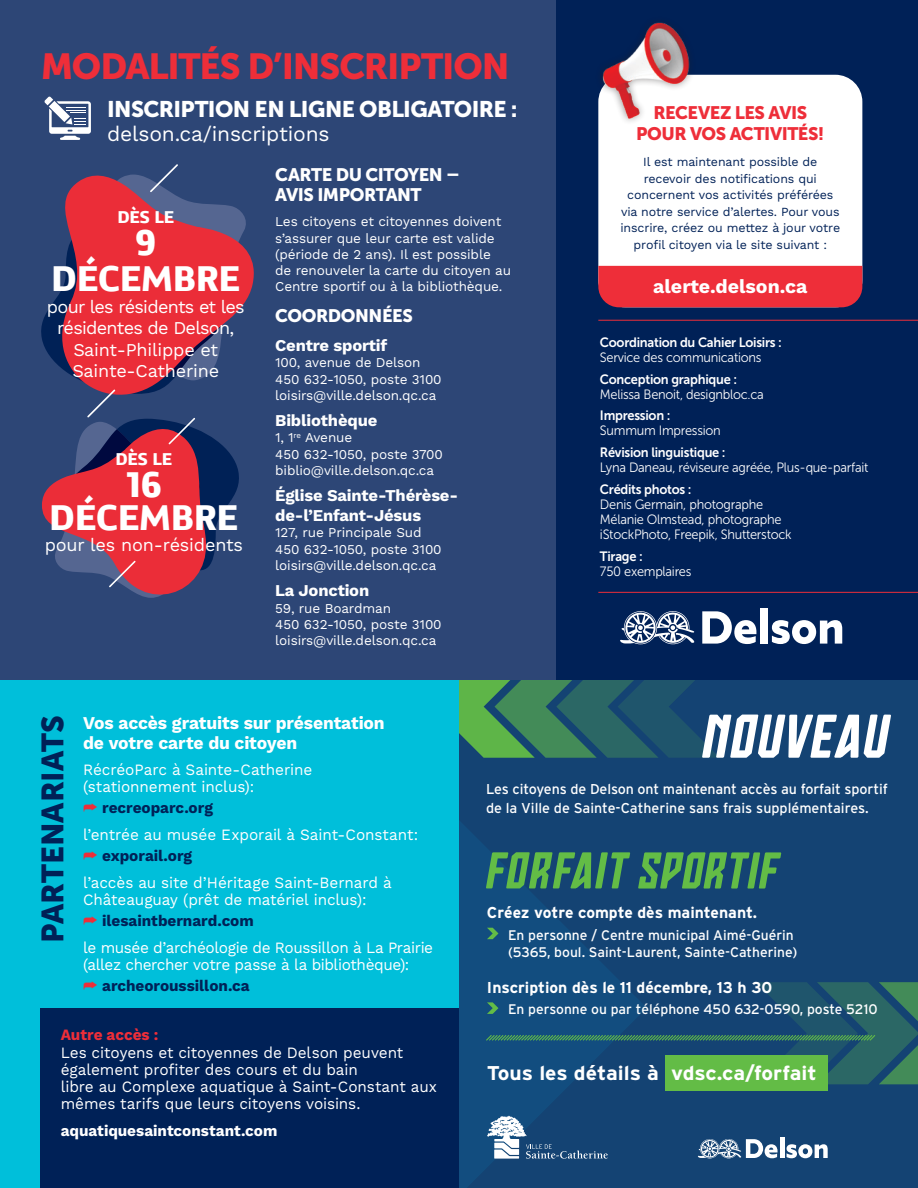
<style>
.page{position:relative;width:918px;height:1188px;background:#fff}
.page>*{position:absolute;margin:0;border:0;box-sizing:border-box;transform-origin:0 0}
.Activité_-_Titre{font:36px "Museo Sans 900";letter-spacing:-.035em;color:#ee2e39}
.t1{font:800 34.5px/33px "Kandin";letter-spacing:-.01em;color:#fff;text-align:center}
.Catégorie{font:30.6px "Museo Sans 900";color:#002157}
.Activité_-_Titre-2{font:30px "Museo Sans 300";color:#fff}
.Activité_-_Titre-3{font:22.5px "Museo Sans 900";letter-spacing:-.03em;color:#fff}
.t2{font:21px "Work Sans";letter-spacing:-.01em;color:#fff}
.t3{font:700 19.95px "Interstate";color:#fff;scale:1.06 1}
.t4{font:700 19.5px "Work Sans";color:#fff}
.t5{font:18px/21.6px "Work Sans";letter-spacing:-.04em;color:#fff;text-align:center}
.Activité_-_Description{font:700 18px/19.5px "Work Sans";letter-spacing:-.01em;color:#fff}
.Activité_-_Titre-4{font:18px/19.5px "Museo Sans 900";letter-spacing:-.025em;color:#fff}
.Activité_-_Titre-5{font:18px/21px "Museo Sans 900";letter-spacing:-.025em;color:#ee2e39;text-align:center}
.t6{font:18px "Work Sans";letter-spacing:-.02em;color:#fff}
.t7{font:700 16.5px/19.8px "Work Sans";letter-spacing:-.01em;color:#fff}
.t8{font:800 16.5px "Kandin";letter-spacing:-.01em;color:#fff}
.Activité_-_Description-2{font:15.75px/17.2px "Work Sans";letter-spacing:-.01em;color:#fff}
.t9{font:700 15.75px "Interstate";color:#fff}
.Activité_-_Description-3{font:700 15.75px "Work Sans";letter-spacing:-.005em;color:#002157}
.Activité_-_Description-4{font:700 15.75px "Work Sans";letter-spacing:-.005em;color:#fff}
.t10{font:14.25px/19.5px "Interstate";letter-spacing:-.01em;color:#fff}
.t11{font:13.8px/16.6px "Interstate";color:#fff}
.t12{font:13.5px/16.2px "Work Sans";letter-spacing:-.01em;color:#fff}
.t13{font:13.5px/15px "Museo Sans 300";letter-spacing:-.02em;color:#fff;scale:.95 1}
.t14{font:13.5px/15px "Museo Sans 700";letter-spacing:-.02em;color:#fff;scale:.95 1}
.t15{font:12.3px/16.5px "Work Sans";letter-spacing:-.01em;color:#002157;text-align:center}
.s1{font-family:"Museo Sans 300"}
.s2{font-family:"Museo Sans 700"}
.s3{color:#ee2e39}
.s4{font-weight:700;color:#002157}
.s5{font-weight:700;color:#ee2e39}
</style>
<div class="page">
<div style="left:0;top:0;width:918px;height:680px;background:#2d4676"></div>
<svg style="left:41px;top:164px;width:209px;height:434px"></svg>
<div style="left:557px;top:0;width:361px;height:680px;background:#002157"></div>
<hr style="left:598px;top:320px;width:320px;height:1px;background:#ee2e39">
<hr style="left:598px;top:592px;width:320px;height:1px;background:#ee2e39">
<svg style="left:620px;top:611px;width:75px;height:34px"></svg>
<svg style="left:702px;top:611px;width:54px;height:33px"></svg>
<div style="left:760px;top:608px;width:8px;height:36px;background:#fff"></div>
<svg style="left:772px;top:620px;width:70px;height:24px"></svg>
<svg style="left:44px;top:97px;width:47px;height:43px"></svg>
<div style="left:598px;top:75px;width:264px;height:232px;background:#fff;border-radius:27px"></div>
<div style="left:598px;top:266px;width:264px;height:41px;background:#ee2e39"></div>
<div style="left:595px;top:16px;width:101px;height:109px;background:#fff"></div>
<img style="left:595px;top:16px;width:108px;height:106px">
<div style="left:0;top:680px;width:918px;height:508px;background:#00bfda"></div>
<div style="left:40px;top:1008px;width:447px;height:180px;background:#002157"></div>
<div style="left:459px;top:680px;width:459px;height:508px;background:#144373"></div>
<div style="left:459px;top:821px;width:31px;height:367px;background:#124d7f"></div>
<svg style="left:459px;top:680px;width:432px;height:78px"></svg>
<svg style="left:485px;top:852px;width:433px;height:336px"></svg>
<p class="Activité_-_Titre" style="left:41px;top:46px;width:471px">MODALITÉS D’INSCRIPTION</p>
<p class="Activité_-_Titre-3" style="left:107px;top:96px;width:412px">INSCRIPTION EN LIGNE OBLIGATOIRE :</p>
<p class="t2" style="left:107px;top:122px;width:224px">delson.ca/inscriptions</p>
<p class="t8" style="left:117px;top:206px;width:58px">DÈS LE</p>
<p class="t1" style="left:51px;top:226px;width:191px;line-height:36px">9<br>DÉCEMBRE</p>
<p class="t5" style="left:47px;top:296px;width:199px">pour les résidents et les résidentes de Delson,<br>Saint-Philippe et<br>Sainte-Catherine</p>
<p class="t8" style="left:115px;top:448px;width:58px">DÈS LE</p>
<p class="t1" style="left:49px;top:469px;width:191px">16<br>DÉCEMBRE</p>
<p class="t6" style="left:45px;top:535px;width:200px">pour les non-résidents</p>
<p class="Activité_-_Titre-4" style="left:275px;top:165px;width:186px">CARTE DU CITOYEN –<br>AVIS IMPORTANT</p>
<p class="t12" style="left:275px;top:214px;width:237px">Les citoyens et citoyennes doivent s’assurer que leur carte est valide (période de 2 ans). Il est possible<br>de renouveler la carte du citoyen au Centre sportif ou à la bibliothèque.</p>
<p class="Activité_-_Titre-4" style="left:275px;top:306px;width:139px">COORDONNÉES</p>
<p class="t7" style="left:275px;top:336px;width:114px">Centre sportif</p>
<p class="t12" style="left:275px;top:355px;width:168px">100, avenue de Delson<br>450 632-1050, poste 3100 loisirs@ville.delson.qc.ca</p>
<p class="t7" style="left:275px;top:412px;width:104px">Bibliothèque</p>
<p class="t12" style="left:275px;top:430px;width:169px">1, 1<sup>re</sup> Avenue<br>450 632-1050, poste 3700 biblio@ville.delson.qc.ca</p>
<p class="t7" style="left:275px;top:487px;width:184px">Église Sainte-Thérèse&shy;de-l’Enfant-Jésus</p>
<p class="t12" style="left:275px;top:525px;width:168px">127, rue Principale Sud<br>450 632-1050, poste 3100 loisirs@ville.delson.qc.ca</p>
<p class="t7" style="left:275px;top:582px;width:96px">La Jonction</p>
<p class="t12" style="left:275px;top:600px;width:168px">59, rue Boardman<br>450 632-1050, poste 3100 loisirs@ville.delson.qc.ca</p>
<p class="Activité_-_Titre-5" style="left:636px;top:102px;width:190px">RECEVEZ LES AVIS<br>POUR VOS ACTIVITÉS!</p>
<p class="t15" style="left:620px;top:154px;width:221px">Il est maintenant possible de recevoir des notifications qui concernent vos activités préférées via notre service d’alertes. Pour vous inscrire, créez ou mettez à jour votre profil citoyen via le site suivant :</p>
<p class="t4" style="left:653px;top:275px;width:156px">alerte.delson.ca</p>
<p class="t14" style="left:600px;top:335px;width:193px">Coordination du Cahier Loisirs :<br><span class="s1">Service des communications</span></p>
<p class="t13" style="left:600px;top:372px;width:174px"><span class="s2">Conception graphique :<br></span>Melissa Benoit, designbloc.ca</p>
<p class="t13" style="left:600px;top:408px;width:129px"><span class="s2">Impression :<br></span>Summum Impression</p>
<p class="t13" style="left:600px;top:445px;width:284px"><span class="s2">Révision linguistique :<br></span>Lyna Daneau, réviseure agréée, Plus-que-parfait</p>
<p class="t13" style="left:600px;top:482px;width:203px"><span class="s2">Crédits photos :<br></span>Denis Germain, photographe<br>Mélanie Olmstead, photographe iStockPhoto, Freepik, Shutterstock</p>
<p class="t13" style="left:600px;top:549px;width:98px"><span class="s2">Tirage :<br></span>750 exemplaires</p>
<p class="Catégorie" style="left:35px;top:943px;width:229px;rotate:-90deg">PARTENARIATS</p>
<p class="Activité_-_Description" style="left:83px;top:714px;width:303px">Vos accès gratuits sur présentation de votre carte du citoyen</p>
<p class="Activité_-_Description-2" style="left:83px;top:762px;width:231px">RécréoParc à Sainte-Catherine (stationnement inclus):</p>
<p class="Activité_-_Description-3" style="left:83px;top:799px;width:131px"><span class="s3">➦</span> recreoparc.org</p>
<p class="Activité_-_Description-2" style="left:83px;top:825px;width:337px;line-height:21px">l’entrée au musée Exporail à Saint-Constant: <span class="s3">➦</span> <span class="s4">exporail.org</span></p>
<p class="Activité_-_Description-2" style="left:83px;top:875px;width:310px">l’accès au site d’Héritage Saint-Bernard à<br>Châteauguay (prêt de matériel inclus):</p>
<p class="Activité_-_Description-3" style="left:83px;top:912px;width:172px"><span class="s3">➦</span> ilesaintbernard.com</p>
<p class="Activité_-_Description-2" style="left:83px;top:940px;width:352px">le musée d’archéologie de Roussillon à La Prairie (allez chercher votre passe à la bibliothèque):</p>
<p class="Activité_-_Description-3" style="left:83px;top:977px;width:168px"><span class="s3">➦</span> archeoroussillon.ca</p>
<p class="Activité_-_Description-2" style="left:61px;top:1027px;width:378px"><span class="s5">Autre accès :<br></span>Les citoyens et citoyennes de Delson peuvent également profiter des cours et du bain<br>libre au Complexe aquatique à Saint-Constant aux mêmes tarifs que leurs citoyens voisins.</p>
<p class="Activité_-_Description-4" style="left:61px;top:1121px;width:218px">aquatiquesaintconstant.com</p>
<p class="Activité_-_Titre-2" style="left:52px;top:1129px;width:18px">2</p>
<p class="Activité_-_Description-4" style="left:105px;top:1128px;width:114px">Cahier LOISIRS</p>
<p class="t10" style="left:486px;top:779px;width:404px">Les citoyens de Delson ont maintenant accès au forfait sportif de la Ville de Sainte-Catherine sans frais supplémentaires.</p>
<p class="t9" style="left:487px;top:904px;width:272px">Créez votre compte dès maintenant.</p>
<p class="t11" style="left:508px;top:927px;width:291px">En personne / Centre municipal Aimé-Guérin (5365, boul. Saint-Laurent, Sainte-Catherine)</p>
<p class="t9" style="left:487px;top:978px;width:287px">Inscription dès le 11 décembre, 13 h 30</p>
<p class="t11" style="left:508px;top:1001px;width:371px">En personne ou par téléphone 450 632-0590, poste 5210</p>
<p class="t3" style="left:487px;top:1062px;width:313px">Tous les détails à vdsc.ca/forfait</p>
</div>
